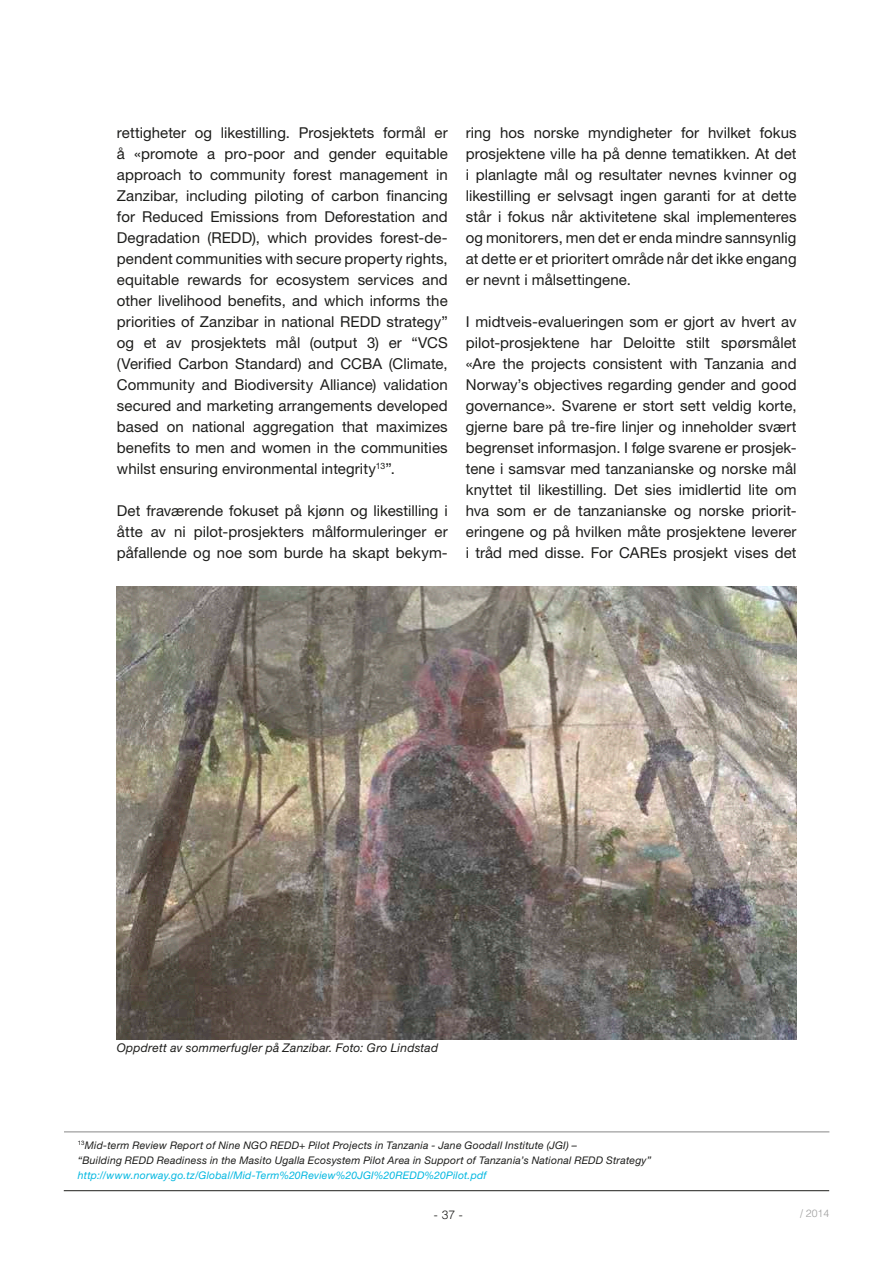
<style>
.page{position:relative;width:893px;height:1263px;background:#fff}
.page>*{position:absolute;margin:0;border:0;box-sizing:border-box;transform-origin:0 0}
.t1{font:15px/21px "Helvetica Neue LT Std";letter-spacing:.01em;color:#1d1d1b;text-align:justify}
.t2{font:italic 12px "Helvetica Neue LT Std";letter-spacing:.02em;color:#1d1d1b}
.t3{font:300 12px "Helvetica";color:#1d1d1b}
.t4{font:italic 10.5px/15px "Helvetica Neue LT Std";letter-spacing:.02em;color:#1d1d1b}
.t5{font:italic 10.5px "Helvetica Neue LT Std";letter-spacing:.02em;color:#00b7e0}
.t6{font:300 10.5px "Helvetica";color:#9d9d9d}
</style>
<div class="page">
<hr style="left:64px;top:1190px;width:765px;height:1px;background:#1d1d1b">
<hr style="left:64px;top:1131px;width:765px;height:1px;background:#878787">
<img style="left:117px;top:587px;width:680px;height:453px">
<p class="t1" style="left:117px;top:122px;width:332px">rettigheter og likestilling. Prosjektets formål er å «promote a pro-poor and gender equitable approach to community forest management in Zanzibar, including piloting of carbon financing for Reduced Emissions from Deforestation and Degradation (REDD), which provides forest-de&shy;pendent communities with secure property rights, equitable rewards for ecosystem services and other livelihood benefits, and which informs the priorities of Zanzibar in national REDD strategy” og et av prosjektets mål (output 3) er “VCS (Verified Carbon Standard) and CCBA (Climate, Community and Biodiversity Alliance) validation secured and marketing arrangements developed based on national aggregation that maximizes benefits to men and women in the communities whilst ensuring environmental integrity<sup>13</sup>”.</p>
<p class="t1" style="left:117px;top:500px;width:332px">Det fraværende fokuset på kjønn og likestilling i åtte av ni pilot-prosjekters målformuleringer er påfallende og noe som burde ha skapt bekym-</p>
<p class="t1" style="left:466px;top:122px;width:332px">ring hos norske myndigheter for hvilket fokus prosjektene ville ha på denne tematikken. At det i planlagte mål og resultater nevnes kvinner og likestilling er selvsagt ingen garanti for at dette står i fokus når aktivitetene skal implementeres og monitorers, men det er enda mindre sannsynlig at dette er et prioritert område når det ikke engang er nevnt i målsettingene.</p>
<p class="t1" style="left:466px;top:311px;width:332px">I midtveis-evalueringen som er gjort av hvert av pilot-prosjektene har Deloitte stilt spørsmålet «Are the projects consistent with Tanzania and Norway’s objectives regarding gender and good governance». Svarene er stort sett veldig korte, gjerne bare på tre-fire linjer og inneholder svært begrenset informasjon. I følge svarene er prosjek&shy;tene i samsvar med tanzanianske og norske mål knyttet til likestilling. Det sies imidlertid lite om hva som er de tanzanianske og norske priorit&shy;eringene og på hvilken måte prosjektene leverer i tråd med disse. For CAR Es prosjekt vises det</p>
<p class="t2" style="left:117px;top:1040px;width:323px">Oppdrett av sommerfugler på Zanzibar. Foto: Gro Lindstad</p>
<p class="t4" style="left:78px;top:1137px;width:575px"><sup>13</sup>Mid-term Review Report of Nine NGO REDD+ Pilot Projects in Tanzania - Jane Goodall Institute (JGI) –<br>“Building REDD Readiness in the Masito Ugalla Ecosystem Pilot Area in Support of Tanzania’s National REDD Strategy”</p>
<p class="t5" style="left:78px;top:1169px;width:410px">http://www.norway.go.tz/Global/Mid-Term%20Review%20JGI%20REDD%20Pilot.pdf</p>
<p class="t3" style="left:434px;top:1207px;width:30px">- 37 -</p>
<p class="t6" style="left:800px;top:1207px;width:31px">/ 2014</p>
</div>
